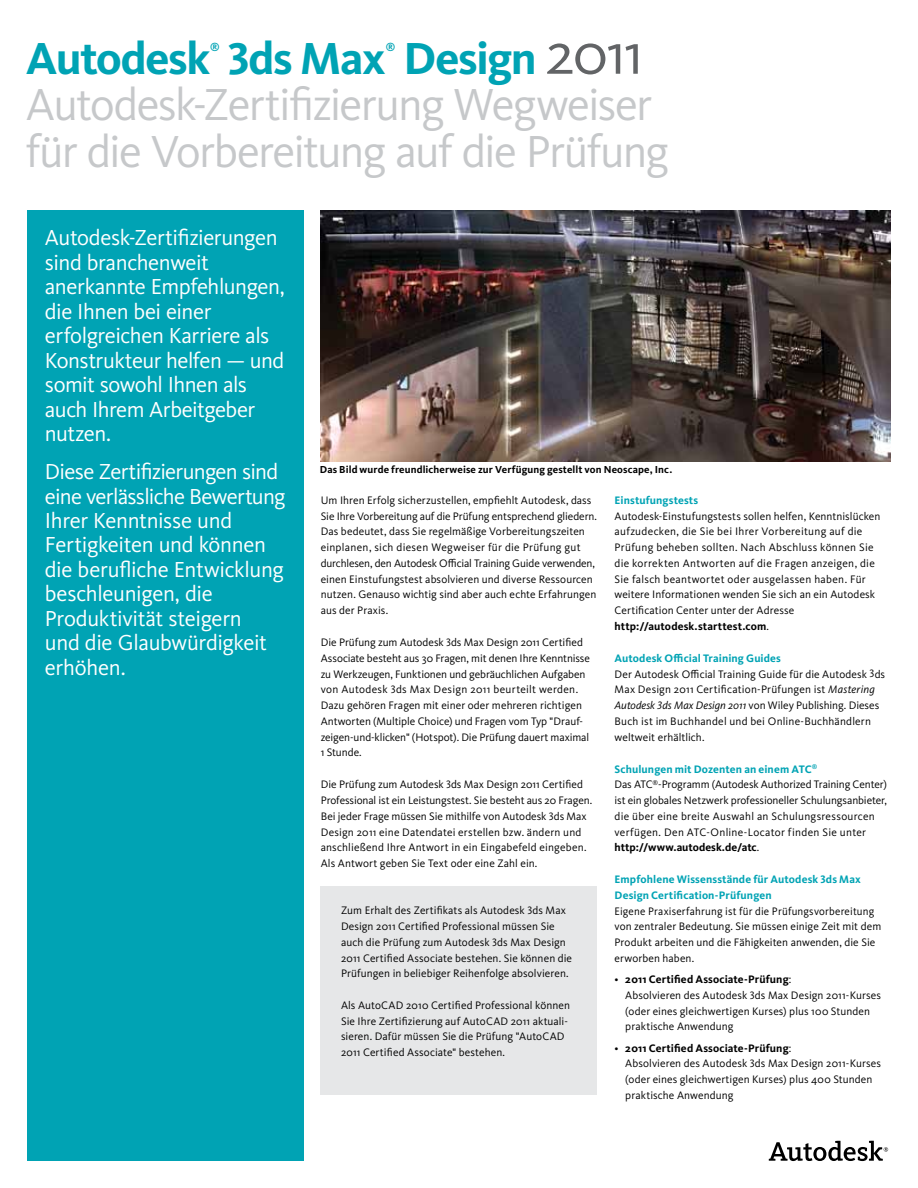
<style>
.page{position:relative;width:918px;height:1188px;background:#fff}
.page>*{position:absolute;margin:0;border:0;box-sizing:border-box;transform-origin:0 0}
.t1{font:46.5px/46.5px "Kievit Pro";letter-spacing:-.04em;color:#c6c8ca}
.t2{font:700 46.5px "Kievit Pro";letter-spacing:-.025em;color:#00a3b4}
.t3{font:22.5px/24.5px "Kievit Pro";letter-spacing:-.02em;color:#fff}
.t4{font:700 11.4px "Kievit Pro";color:#00a3b4}
.t5{font:11.25px/15.8px "Kievit Pro";letter-spacing:.005em;color:#000}
.t6{font:700 11.25px/15.8px "Kievit Pro";letter-spacing:.01em;color:#00a3b4}
.t7{font:700 10.5px "Kievit Pro";letter-spacing:.01em;color:#000}
.s1{font-weight:400;font-size:61.5px;color:#626466}
.s2{font-weight:700}
.s3{font-style:italic}
.s4{font-weight:700;color:#00a3b4}
</style>
<div class="page">
<div style="left:27px;top:210px;width:276px;height:951px;background:#00a3b4"></div>
<svg style="left:769px;top:1141px;width:119px;height:20px"></svg>
<img style="left:321px;top:210px;width:570px;height:252px">
<div style="left:321px;top:886px;width:276px;height:209px;background:#e6e7e8"></div>
<h1 class="t2" style="left:26px;top:30px;width:619px">Autodesk 3ds Max Design <span class="s1">2011</span></h1>
<p class="t4" style="left:210px;top:40px;width:11px">®</p>
<p class="t4" style="left:386px;top:40px;width:11px">®</p>
<h1 class="t1" style="left:26px;top:81px;width:645px">Autodesk-Zertifizierung Wegweiser für die Vorbereitung auf die Prüfung</h1>
<h2 class="t3" style="left:45px;top:225px;width:242px">Autodesk-Zertifizierungen sind branchenweit anerkannte Empfehlungen, die Ihnen bei einer erfolgreichen Karriere als<br>Konstrukteur helfen — und somit sowohl Ihnen als auch Ihrem Arbeitgeber nutzen.</h2>
<h2 class="t3" style="left:45px;top:459px;width:242px">Diese Zertifizierungen sind eine verlässliche Bewertung<br>Ihrer Kenntnisse und<br>Fertigkeiten und können die berufliche Entwicklung beschleunigen, die<br>Produktivität steigern<br>und die Glaubwürdigkeit erhöhen.</h2>
<p class="t7" style="left:320px;top:463px;width:354px">Das Bild wurde freundlicherweise zur Verfügung gestellt von Neoscape, Inc.</p>
<p class="t5" style="left:321px;top:492px;width:278px">Um Ihren Erfolg sicherzustellen, empfiehlt Autodesk, dass Sie Ihre Vorbereitung auf die Prüfung entsprechend gliedern.<br>Das bedeutet, dass Sie regelmäßige Vorbereitungszeiten einplanen, sich diesen Wegweiser für die Prüfung gut durchlesen, den Autodesk Official Training Guide verwenden, einen Einstufungstest absolvieren und diverse Ressourcen nutzen. Genauso wichtig sind aber auch echte Erfahrungen aus der Praxis.</p>
<p class="t5" style="left:321px;top:634px;width:271px">Die Prüfung zum Autodesk 3ds Max Design 2011 Certified Associate besteht aus 30 Fragen, mit denen Ihre Kenntnisse zu Werkzeugen, Funktionen und gebräuchlichen Aufgaben von Autodesk 3ds Max Design 2011 beurteilt werden.<br>Dazu gehören Fragen mit einer oder mehreren richtigen Antworten (Multiple Choice) und Fragen vom Typ "Drauf&shy;zeigen-und-klicken" (Hotspot). Die Prüfung dauert maximal 1 Stunde.</p>
<p class="t5" style="left:321px;top:777px;width:273px">Die Prüfung zum Autodesk 3ds Max Design 2011 Certified Professional ist ein Leistungstest. Sie besteht aus 20 Fragen.<br>Bei jeder Frage müssen Sie mithilfe von Autodesk 3ds Max Design 2011 eine Datendatei erstellen bzw. ändern und anschließend Ihre Antwort in ein Eingabefeld eingeben.<br>Als Antwort geben Sie Text oder eine Zahl ein.</p>
<p class="t5" style="left:341px;top:903px;width:233px">Zum Erhalt des Zertifikats als Autodesk 3ds Max Design 2011 Certified Professional müssen Sie auch die Prüfung zum Autodesk 3ds Max Design 2011 Certified Associate bestehen. Sie können die Prüfungen in beliebiger Reihenfolge absolvieren.</p>
<p class="t5" style="left:341px;top:997px;width:231px">Als AutoCAD 2010 Certified Professional können Sie Ihre Zertifizierung auf AutoCAD 2011 aktuali&shy;sieren. Dafür müssen Sie die Prüfung "AutoCAD 2011 Certified Associate" bestehen.</p>
<p class="t6" style="left:615px;top:492px;width:85px">Einstufungstests</p>
<p class="t5" style="left:615px;top:508px;width:267px">Autodesk-Einstufungstests sollen helfen, Kenntnislücken aufzudecken, die Sie bei Ihrer Vorbereitung auf die Prüfung beheben sollten. Nach Abschluss können Sie die korrekten Antworten auf die Fragen anzeigen, die Sie falsch beantwortet oder ausgelassen haben. Für weitere Informationen wenden Sie sich an ein Autodesk Certification Center unter der Adresse <span class="s2">http://autodesk.starttest.com</span>.</p>
<p class="t6" style="left:615px;top:650px;width:168px">Autodesk Official Training Guides</p>
<p class="t5" style="left:615px;top:666px;width:272px">Der Autodesk Official Training Guide für die Autodesk 3ds Max Design 2011 Certification-Prüfungen ist <span class="s3">Mastering Autodesk </span><sup>3</sup><span class="s3">ds Max Design 2011</span> von Wiley Publishing. Dieses Buch ist im Buchhandel und bei Online-Buchhändlern weltweit erhältlich.</p>
<p class="t5" style="left:615px;top:761px;width:274px"><span class="s4">Schulungen mit Dozenten an einem ATC</span><sup>®<br></sup>Das ATC<sup>®</sup>-Programm (Autodesk Authorized Training Center) ist ein globales Netzwerk professioneller Schulungsanbieter, die über eine breite Auswahl an Schulungsressourcen verfügen. Den ATC-Online-Locator finden Sie unter <span class="s2">http://www.autodesk.de/atc</span>.</p>
<p class="t6" style="left:615px;top:871px;width:248px">Empfohlene Wissensstände für Autodesk 3ds Max<br>Design Certification-Prüfungen</p>
<p class="t5" style="left:615px;top:903px;width:268px">Eigene Praxiserfahrung ist für die Prüfungsvorbereitung von zentraler Bedeutung. Sie müssen einige Zeit mit dem Produkt arbeiten und die Fähigkeiten anwenden, die Sie erworben haben.</p>
<p class="t5" style="left:625px;top:971px;width:257px;text-indent:-11px">• <span class="s2">2011 Certified Associate-Prüfung</span>:<br>Absolvieren des Autodesk 3ds Max Design 2011-Kurses (oder eines gleichwertigen Kurses) plus 100 Stunden praktische Anwendung</p>
<p class="t5" style="left:625px;top:1040px;width:257px;text-indent:-11px">• <span class="s2">2011 Certified Associate-Prüfung</span>:<br>Absolvieren des Autodesk 3ds Max Design 2011-Kurses (oder eines gleichwertigen Kurses) plus 400 Stunden praktische Anwendung</p>
</div>
